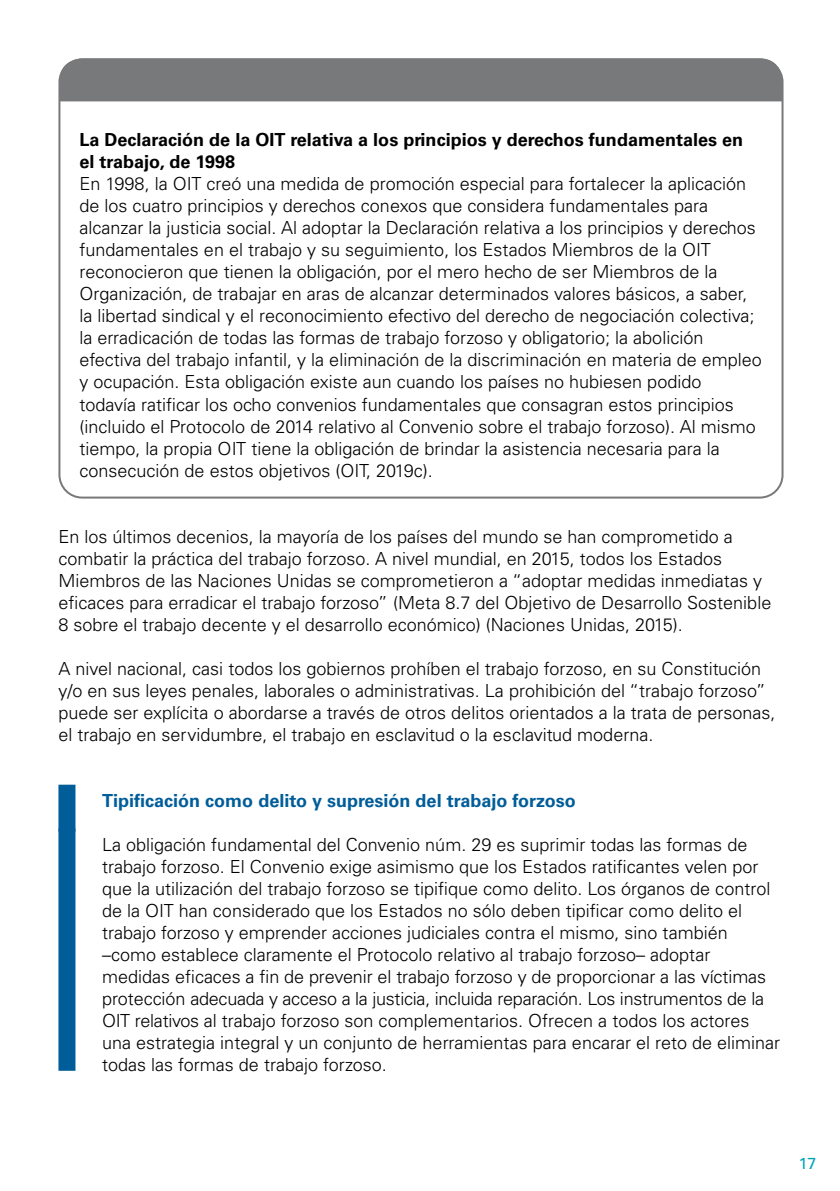
<style>
.page{position:relative;width:840px;height:1191px;background:#fff}
.page>*{position:absolute;margin:0;border:0;box-sizing:border-box;transform-origin:0 0}
.t1{font:300 18px/22px "Univers LT Std";color:#000}
.t2{font:700 18px/22px "Univers LT Std";color:#000}
.t3{font:700 18px "Univers LT Std";color:#005d99}
.t4{font:16px "Univers LT Std";color:#00a4b7}
</style>
<div class="page">
<div style="left:58px;top:784px;width:17px;height:47px;background:#005d99"></div>
<div style="left:58px;top:828px;width:17px;height:242px;background:#005d99"></div>
<div style="left:61px;top:59px;width:721px;height:42px;background:#78797a"></div>
<div style="left:58px;top:58px;width:725px;height:440px;border:2px solid #78797a;border-radius:23px"></div>
<p class="t2" style="left:79px;top:129px;width:664px">La Declaración de la OIT relativa a los principios y derechos fundamentales en el trabajo, de 1998</p>
<p class="t1" style="left:79px;top:173px;width:683px">En 1998, la OIT creó una medida de promoción especial para fortalecer la aplicación de los cuatro principios y derechos conexos que considera fundamentales para alcanzar la justicia social. Al adoptar la Declaración relativa a los principios y derechos fundamentales en el trabajo y su seguimiento, los Estados Miembros de la OIT reconocieron que tienen la obligación, por el mero hecho de ser Miembros de la Organización, de trabajar en aras de alcanzar determinados valores básicos, a saber, la libertad sindical y el reconocimiento efectivo del derecho de negociación colectiva; la erradicación de todas las formas de trabajo forzoso y obligatorio; la abolición efectiva del trabajo infantil, y la eliminación de la discriminación en materia de empleo y ocupación. Esta obligación existe aun cuando los países no hubiesen podido todavía ratificar los ocho convenios fundamentales que consagran estos principios (incluido el Protocolo de 2014 relativo al Convenio sobre el trabajo forzoso). Al mismo tiempo, la propia OIT tiene la obligación de brindar la asistencia necesaria para la consecución de estos objetivos (OIT, 2019c).</p>
<p class="t1" style="left:58px;top:525px;width:714px">En los últimos decenios, la mayoría de los países del mundo se han comprometido a combatir la práctica del trabajo forzoso. A nivel mundial, en 2015, todos los Estados Miembros de las Naciones Unidas se comprometieron a “adoptar medidas inmediatas y eficaces para erradicar el trabajo forzoso” (Meta 8.7 del Objetivo de Desarrollo Sostenible 8 sobre el trabajo decente y el desarrollo económico) (Naciones Unidas, 2015).</p>
<p class="t1" style="left:58px;top:657px;width:718px">A nivel nacional, casi todos los gobiernos prohíben el trabajo forzoso, en su Constitución y/o en sus leyes penales, laborales o administrativas. La prohibición del “trabajo forzoso” puede ser explícita o abordarse a través de otros delitos orientados a la trata de personas, el trabajo en servidumbre, el trabajo en esclavitud o la esclavitud moderna.</p>
<p class="t3" style="left:102px;top:789px;width:475px">Tipificación como delito y supresión del trabajo forzoso</p>
<p class="t1" style="left:102px;top:833px;width:679px">La obligación fundamental del Convenio núm. 29 es suprimir todas las formas de trabajo forzoso. El Convenio exige asimismo que los Estados ratificantes velen por que la utilización del trabajo forzoso se tipifique como delito. Los órganos de control de la OIT han considerado que los Estados no sólo deben tipificar como delito el trabajo forzoso y emprender acciones judiciales contra el mismo, sino también –como establece claramente el Protocolo relativo al trabajo forzoso– adoptar medidas eficaces a fin de prevenir el trabajo forzoso y de proporcionar a las víctimas protección adecuada y acceso a la justicia, incluida reparación. Los instrumentos de la OIT relativos al trabajo forzoso son complementarios. Ofrecen a todos los actores una estrategia integral y un conjunto de herramientas para encarar el reto de eliminar todas las formas de trabajo forzoso.</p>
<p class="t4" style="left:798px;top:1154px;width:19px">17</p>
</div>
